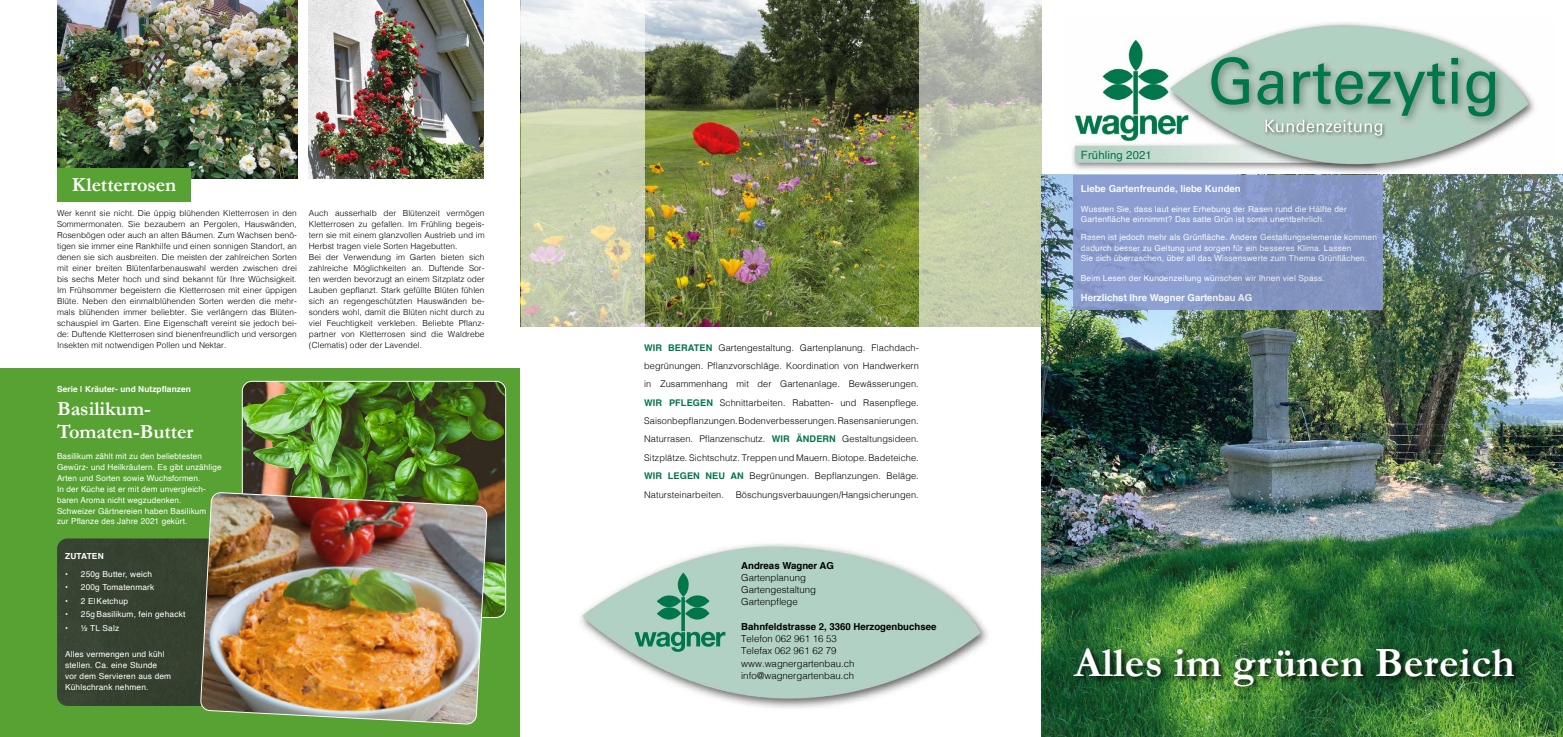
<style>
.page{position:relative;width:1563px;height:737px;background:#fff}
.page>*{position:absolute;margin:0;border:0;box-sizing:border-box;transform-origin:0 0}
.t1{font:700 42px "Garamond";letter-spacing:.01em;color:#fff}
.t2{font:700 20.12px/22.8px "Garamond";color:#fff}
.t3{font:11.38px "Helvetica";letter-spacing:.01em;color:#00774a}
.t4{font:300 9.62px/12.2px "Helvetica";color:#000}
.t5{font:700 9.62px "Helvetica";color:#fff}
.t6{font:700 9.62px "Helvetica";color:#000}
.t7{font:300 9.19px/18.4px "Helvetica";letter-spacing:.01em;color:#000;text-align:justify}
.t8{font:300 8.31px/10.9px "Helvetica";letter-spacing:.01em;color:#000}
.t9{font:8.31px/10.9px "Helvetica";letter-spacing:.02em;color:#fff}
.t10{font:700 8.31px "Helvetica";letter-spacing:.01em;color:#fff}
.s1{font-weight:700;color:#00774a}
</style>
<div class="page">
<img style="left:1064px;top:22px;width:490px;height:153px">
<img style="left:1211px;top:57px;width:284px;height:59px">
<img style="left:1265px;top:120px;width:117px;height:16px">
<img style="left:580px;top:543px;width:408px;height:165px">
<svg style="left:678px;top:572px;width:10px;height:25px"></svg>
<svg style="left:657px;top:595px;width:24px;height:12px"></svg>
<svg style="left:657px;top:607px;width:24px;height:12px"></svg>
<svg style="left:685px;top:595px;width:24px;height:12px"></svg>
<svg style="left:685px;top:607px;width:24px;height:12px"></svg>
<svg style="left:681px;top:597px;width:4px;height:34px"></svg>
<svg style="left:634px;top:631px;width:91px;height:21px;background:#65aa8f"></svg>
<img style="left:644px;top:0;width:275px;height:326px">
<svg style="left:521px;top:0;width:123px;height:327px;background:#ced2bb"></svg>
<svg style="left:919px;top:0;width:123px;height:328px;background:#c3c9af"></svg>
<img style="left:1042px;top:175px;width:521px;height:562px">
<div style="left:1073px;top:175px;width:310px;height:134px;background:linear-gradient(to right,#8d9fd3,#8293bf)"></div>
<div style="left:1072px;top:647px;width:450px;height:47px;background:#000;opacity:.75"></div>
<div style="left:0;top:368px;width:520px;height:369px;background:#57a232"></div>
<div style="left:57px;top:538px;width:143px;height:168px;background:#364231"></div>
<img style="left:309px;top:0;width:175px;height:179px">
<img style="left:57px;top:0;width:241px;height:178px">
<div style="left:57px;top:169px;width:134px;height:33px;background:#57a232"></div>
<img style="left:242px;top:381px;width:264px;height:235px">
<img style="left:200px;top:492px;width:288px;height:233px">
<h2 class="t2" style="left:72px;top:173px;width:106px">Kletterrosen</h2>
<p class="t8" style="left:57px;top:207px;width:241px;text-align:justify">Wer kennt sie nicht. Die üppig blühenden Kletterrosen in den Sommermonaten. Sie bezaubern an Pergolen, Hauswänden, Rosenbögen oder auch an alten Bäumen. Zum Wachsen benö&shy;tigen sie immer eine Rankhilfe und einen sonnigen Standort, an denen sie sich ausbreiten. Die meisten der zahlreichen Sorten mit einer breiten Blütenfarbenauswahl werden zwischen drei bis sechs Meter hoch und sind bekannt für Ihre Wüchsigkeit.<br>Im Frühsommer begeistern die Kletterrosen mit einer üppigen Blüte. Neben den einmalblühenden Sorten werden die mehr&shy;mals blühenden immer beliebter. Sie verlängern das Blüten&shy;schauspiel im Garten. Eine Eigenschaft vereint sie jedoch bei&shy;de: Duftende Kletterrosen sind bienenfreundlich und versorgen Insekten mit notwendigen Pollen und Nektar.</p>
<p class="t8" style="left:309px;top:207px;width:177px">Auch ausserhalb der Blütenzeit vermögen Kletterrosen zu gefallen. Im Frühling begeis&shy;tern sie mit einem glanzvollen Austrieb und im Herbst tragen viele Sorten Hagebutten.<br>Bei der Verwendung im Garten bieten sich zahlreiche Möglichkeiten an. Duftende Sor&shy;ten werden bevorzugt an einem Sitzplatz oder Lauben gepflanzt. Stark gefüllte Blüten fühlen sich an regengeschützten Hauswänden be&shy;sonders wohl, damit die Blüten nicht durch zu viel Feuchtigkeit verkleben. Beliebte Pflanz&shy;partner von Kletterrosen sind die Waldrebe (Clematis) oder der Lavendel.</p>
<p class="t10" style="left:57px;top:382px;width:135px">Serie | Kräuter- und Nutzpflanzen</p>
<h2 class="t2" style="left:57px;top:397px;width:138px">Basilikum-<br>Tomaten-Butter</h2>
<p class="t9" style="left:57px;top:450px;width:166px">Basilikum zählt mit zu den beliebtesten Gewürz- und Heilkräutern. Es gibt unzählige Arten und Sorten sowie Wuchsformen.<br>In der Küche ist er mit dem unvergleich&shy;baren Aroma nicht wegzudenken.<br>Schweizer Gärtnereien haben Basilikum<br>zur Pflanze des Jahre 2021 gekürt.</p>
<p class="t10" style="left:65px;top:549px;width:40px">ZUTATEN</p>
<p class="t9" style="left:65px;top:569px;width:88px">• 250g Butter, weich</p>
<p class="t9" style="left:65px;top:582px;width:91px">• 200g Tomatenmark</p>
<p class="t9" style="left:65px;top:595px;width:64px">• 2 ElKetchup</p>
<p class="t9" style="left:65px;top:609px;width:122px">• 25g Basilikum, fein gehackt</p>
<p class="t9" style="left:65px;top:622px;width:56px">• ½ TL Salz</p>
<p class="t9" style="left:65px;top:649px;width:108px">Alles vermengen und kühl stellen. Ca. eine Stunde<br>vor dem Servieren aus dem<br>Kühlschrank nehmen.</p>
<p class="t7" style="left:644px;top:337px;width:276px"><span class="s1">WIR BERATEN</span> Gartengestaltung. Gartenplanung. Flachdach&shy;begrünungen. Pflanzvorschläge. Koordination von Handwerkern in Zusammenhang mit der Gartenanlage. Bewässerungen.<br><span class="s1">WIR PFLEGEN</span> Schnittarbeiten. Rabatten- und Rasenpflege.<br>Saisonbepflanzungen. Bodenverbesserungen. Rasensanierungen.<br>Naturrasen. Pflanzenschutz. <span class="s1">WIR ÄNDERN</span> Gestaltungsideen.<br>Sitzplätze. Sichtschutz. Treppen und Mauern. Biotope. Badeteiche.<br><span class="s1">WIR LEGEN NEU AN</span> Begrünungen. Bepflanzungen. Beläge.<br>Natursteinarbeiten.</p>
<p class="t7" style="left:736px;top:484px;width:185px">Böschungsverbauungen/Hangsicherungen.</p>
<p class="t6" style="left:741px;top:557px;width:94px">Andreas Wagner AG</p>
<p class="t4" style="left:741px;top:570px;width:76px">Gartenplanung<br>Gartengestaltung<br>Gartenpflege</p>
<p class="t6" style="left:741px;top:618px;width:197px">Bahnfeldstrasse 2, 3360 Herzogenbuchsee</p>
<p class="t4" style="left:741px;top:632px;width:115px">Telefon 062 961 16 53<br>Telefax 062 961 62 79 www.wagnergartenbau.ch info@wagnergartenbau.ch</p>
<h3 class="t3" style="left:1081px;top:146px;width:72px">Frühling 2021</h3>
<p class="t5" style="left:1081px;top:181px;width:161px">Liebe Gartenfreunde, liebe Kunden</p>
<p class="t9" style="left:1081px;top:204px;width:267px;line-height:10.5px">Wussten Sie, dass laut einer Erhebung der Rasen rund die Hälfte der<br>Gartenfläche einnimmt? Das satte Grün ist somit unentbehrlich.</p>
<p class="t9" style="left:1081px;top:232px;width:298px;line-height:10.5px">Rasen ist jedoch mehr als Grünfläche. Andere Gestaltungselemente kommen dadurch besser zu Geltung und sorgen für ein besseres Klima. Lassen<br>Sie sich überraschen, über all das Wissenswerte zum Thema Grünflächen.</p>
<p class="t9" style="left:1081px;top:273px;width:245px">Beim Lesen der Kundenzeitung wünschen wir Ihnen viel Spass.</p>
<p class="t5" style="left:1081px;top:289px;width:173px">Herzlichst Ihre Wagner Gartenbau AG</p>
<h1 class="t1" style="left:1074px;top:637px;width:442px">Alles im grünen Bereich</h1>
</div>
